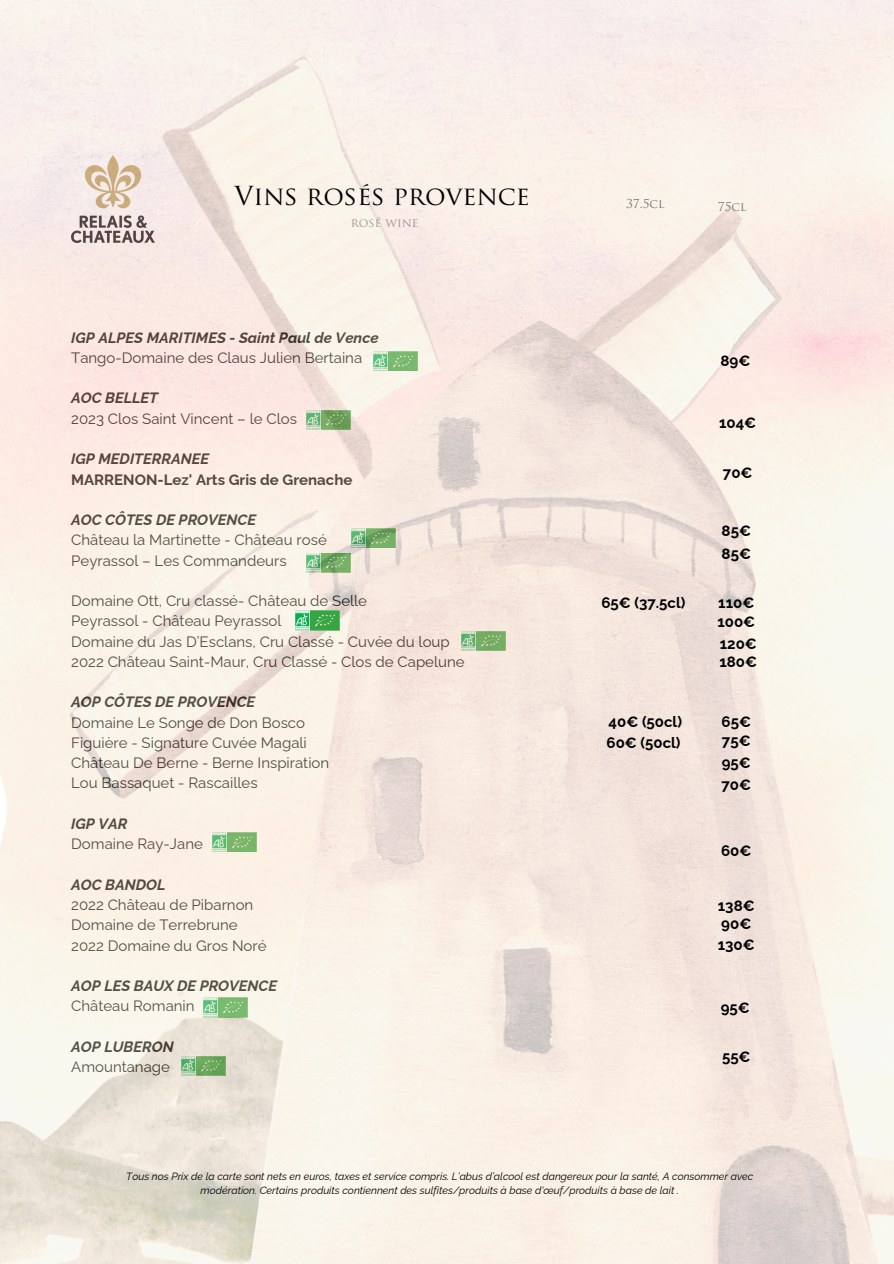
<style>
.page{position:relative;width:894px;height:1264px;background:#fff}
.page>*{position:absolute;margin:0;border:0;box-sizing:border-box;transform-origin:0 0}
.t1{font:25.5px "Trajan Pro";color:#000}
.t2{font:15px/20.2px "Raleway";color:#000}
.t3{font:700 15px/20.2px "Raleway";color:#000}
.t4{font:italic 700 15px "Raleway";color:#000}
.t5{font:12px "Trajan Pro";color:#717971}
.t6{font:italic 10.5px/14px "Raleway";color:#000;text-align:center}
.s1{font-weight:700;font-style:italic}
.s2{font-style:italic}
</style>
<div class="page">
<img style="left:0;top:0;width:893px;height:1263px">
<img style="left:295px;top:611px;width:44px;height:19px">
<p class="t1" style="left:234px;top:186px;width:297px">Vins rosés provence</p>
<h3 class="t5" style="left:351px;top:218px;width:69px">rosé wine</h3>
<p class="t2" style="left:71px;top:327px;width:309px"><span class="s1">IGP ALPES MARITIMES - Saint Paul de Vence<br></span>Tango-Domaine des Claus Julien Bertaina</p>
<p class="t2" style="left:71px;top:388px;width:227px"><span class="s1">AOC BELLET<br></span>2023 Clos Saint Vincent – le Clos</p>
<h1 class="t3" style="left:71px;top:449px;width:282px"><span class="s2">IGP MEDITERRANEE<br></span>MARRENON-Lez' Arts Gris de Grenache</h1>
<h4 class="t2" style="left:71px;top:509px;width:257px"><span class="s1">AOC CÔTES DE PROVENCE<br></span>Château la Martinette - Château rosé<br>Peyrassol – Les Commandeurs</h4>
<h4 class="t2" style="left:71px;top:590px;width:380px">Domaine Ott, Cru classé- Château de Selle<br>Peyrassol - Château Peyrassol<br>Domaine du Jas D’Esclans, Cru Classé - Cuvée du loup</h4>
<h4 class="t2" style="left:71px;top:651px;width:395px">2022 Château Saint-Maur, Cru Classé - Clos de Capelune</h4>
<h4 class="t2" style="left:71px;top:692px;width:237px"><span class="s1">AOP CÔTES DE PROVENCE<br></span>Domaine Le Songe de Don Bosco<br>Figuière - Signature Cuvée Magali</h4>
<h3 class="t2" style="left:71px;top:752px;width:259px">Château De Berne - Berne Inspiration<br>Lou Bassaquet - Rascailles</h3>
<h3 class="t2" style="left:71px;top:813px;width:133px"><span class="s1">IGP VAR<br></span>Domaine Ray-Jane</h3>
<h3 class="t4" style="left:71px;top:875px;width:96px">AOC BANDOL</h3>
<h3 class="t2" style="left:71px;top:894px;width:197px">2022 Château de Pibarnon<br>Domaine de Terrebrune<br>2022 Domaine du Gros Noré</h3>
<h3 class="t4" style="left:71px;top:976px;width:207px">AOP LES BAUX DE PROVENCE</h3>
<h2 class="t2" style="left:71px;top:995px;width:125px">Château Romanin</h2>
<h2 class="t4" style="left:71px;top:1037px;width:104px">AOP LUBERON</h2>
<h3 class="t2" style="left:71px;top:1056px;width:100px">Amountanage</h3>
<p class="t5" style="left:626px;top:199px;width:40px">37.5cl</p>
<p class="t5" style="left:717px;top:201px;width:30px">75cl</p>
<p class="t3" style="left:601px;top:592px;width:85px">65€ (37.5cl)</p>
<h2 class="t3" style="left:720px;top:350px;width:31px">89€</h2>
<h3 class="t3" style="left:718px;top:412px;width:39px">104€</h3>
<h2 class="t3" style="left:722px;top:463px;width:31px">70€</h2>
<p class="t3" style="left:721px;top:521px;width:31px">85€</p>
<h2 class="t3" style="left:721px;top:543px;width:31px">85€</h2>
<p class="t3" style="left:718px;top:593px;width:37px">110€</p>
<p class="t3" style="left:717px;top:611px;width:39px">100€</p>
<p class="t3" style="left:719px;top:652px;width:39px">180€</p>
<h3 class="t3" style="left:719px;top:633px;width:39px">120€</h3>
<h2 class="t3" style="left:608px;top:712px;width:75px">40€ (50cl)</h2>
<h2 class="t3" style="left:721px;top:712px;width:31px">65€</h2>
<h2 class="t3" style="left:606px;top:732px;width:75px">60€ (50cl)</h2>
<h2 class="t3" style="left:721px;top:730px;width:30px">75€</h2>
<h2 class="t3" style="left:721px;top:752px;width:31px">95€</h2>
<h2 class="t3" style="left:721px;top:774px;width:31px">70€</h2>
<h2 class="t3" style="left:721px;top:840px;width:32px">60€</h2>
<h3 class="t3" style="left:717px;top:895px;width:38px">138€</h3>
<h3 class="t3" style="left:717px;top:934px;width:38px">130€</h3>
<p class="t3" style="left:721px;top:913px;width:32px">90€</p>
<h2 class="t3" style="left:720px;top:997px;width:31px">95€</h2>
<h2 class="t3" style="left:721px;top:1046px;width:30px">55€</h2>
<h3 class="t6" style="left:126px;top:1169px;width:628px">Tous nos Prix de la carte sont nets en euros, taxes et service compris. L’abus d’alcool est dangereux pour la santé, A consommer avec modération. Certains produits contiennent des sulfites/produits à base d'œuf/produits à base de lait .</h3>
</div>
